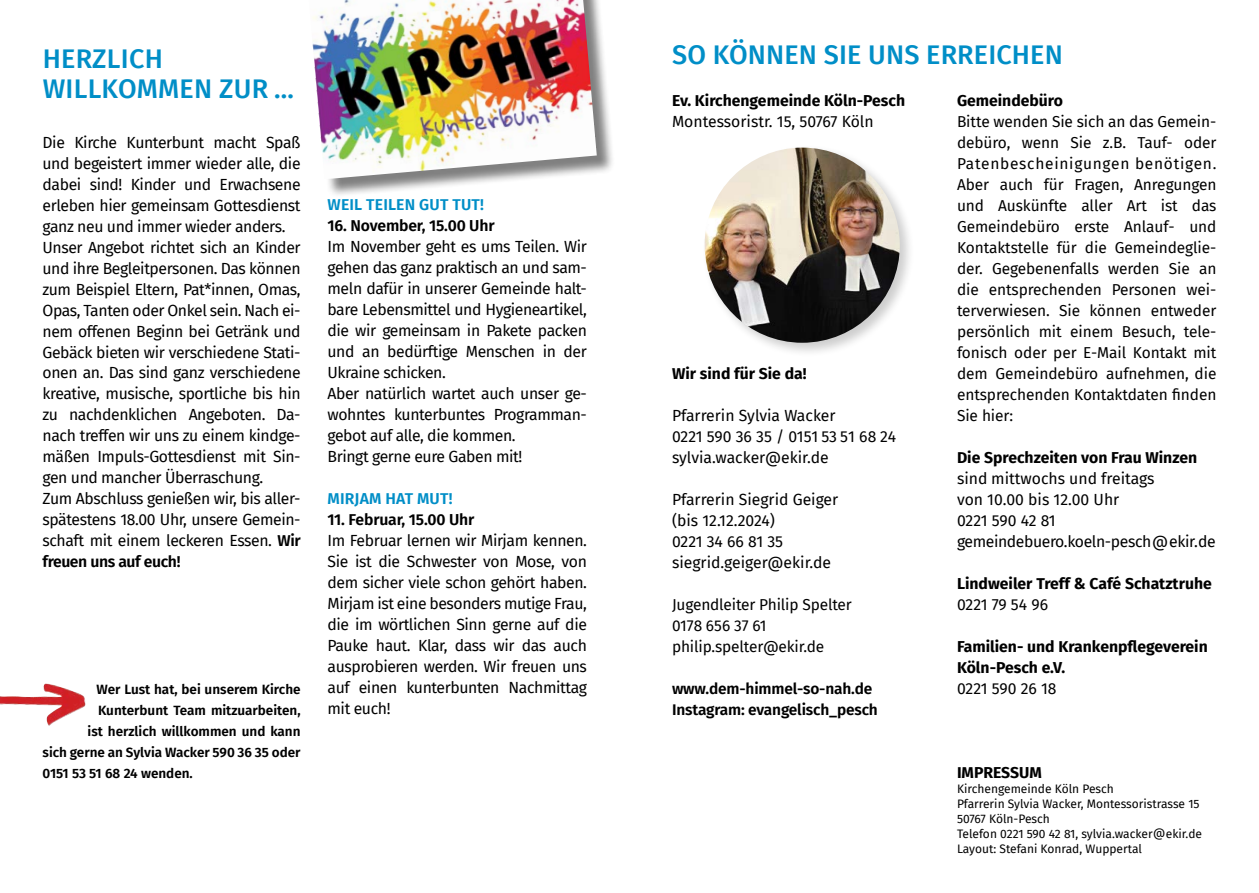
<style>
.page{position:relative;width:1259px;height:893px;background:#fff}
.page>*{position:absolute;margin:0;border:0;box-sizing:border-box;transform-origin:0 0}
.t1{font:500 27px/30px "Fira Sans";letter-spacing:.005em;color:#008ec7}
.t2{font:15.75px/21px "Fira Sans";letter-spacing:-.025em;color:#000}
.t3{font:15.75px/21px "Fira Sans";color:#000}
.t4{font:700 15.75px/21px "Fira Sans";color:#000}
.t5{font:600 15.75px "Fira Sans";letter-spacing:-.01em;color:#000}
.t6{font:600 15.75px "Fira Sans";letter-spacing:.01em;color:#008ec7}
.t7{font:15.75px "Fira Sans";letter-spacing:-.005em;color:#000}
.t8{font:15.45px/21px "Fira Sans";letter-spacing:-.01em;color:#000}
.t9{font:600 15.45px/21px "Fira Sans";letter-spacing:-.01em;color:#000}
.t10{font:600 13.5px "Fira Sans";color:#000}
.t11{font:12px/15px "Fira Sans";color:#000}
.s1{font-weight:600}
</style>
<div class="page">
<div style="left:310px;top:0;width:305px;height:198px;background:#000;opacity:.5"></div>
<img style="left:310px;top:0;width:287px;height:179px">
<img style="left:0;top:683px;width:86px;height:43px">
<div style="left:701px;top:144px;width:214px;height:214px;background:#000;opacity:.2"></div>
<img style="left:704px;top:148px;width:196px;height:195px;border-radius:98px">
<h1 class="t1" style="left:43px;top:42px;width:253px">H ERZLICH<br>WILLKOMMEN ZUR …</h1>
<p class="t2" style="left:43px;top:131px;width:260px">Die Kirche Kunterbunt macht Spaß und begeistert immer wieder alle, die dabei sind! Kinder und Erwachsene erleben hier gemeinsam Gottesdienst ganz neu und immer wieder anders.<br>Unser Angebot richtet sich an Kinder und ihre Begleitpersonen. Das können zum Beispiel Eltern, Pat*innen, Omas, Opas, Tanten oder Onkel sein. Nach ei&shy;nem offenen Beginn bei Getränk und Gebäck bieten wir verschiedene Stati&shy;onen an. Das sind ganz verschiedene kreative, musische, sportliche bis hin zu nachdenklichen Angeboten. Da&shy;nach treffen wir uns zu einem kindge&shy;mäßen Impuls-Gottesdienst mit Sin&shy;gen und mancher Überraschung.<br>Zum Abschluss genießen wir, bis aller&shy;spätestens 18.00 Uhr, unsere Gemein&shy;schaft mit einem leckeren Essen. <span class="s1">Wir freuen uns auf euch!</span></p>
<p class="t10" style="left:97px;top:678px;width:206px">Wer Lust hat, bei unserem Kirche</p>
<p class="t10" style="left:98px;top:699px;width:204px">Kunterbunt Team mitzuarbeiten,</p>
<p class="t10" style="left:88px;top:720px;width:215px">ist herzlich willkommen und kann</p>
<p class="t10" style="left:43px;top:741px;width:259px">sich gerne an Sylvia Wacker 590 36 35 oder</p>
<p class="t10" style="left:43px;top:762px;width:152px">0151 53 51 68 24 wenden.</p>
<p class="t6" style="left:327px;top:192px;width:48px">Weil teilen</p>
<p class="t6" style="left:419px;top:192px;width:11px">gut</p>
<p class="t6" style="left:452px;top:192px;width:33px">tut !</p>
<p class="t5" style="left:327px;top:213px;width:169px">16. November, 15.00 Uhr</p>
<p class="t2" style="left:327px;top:236px;width:261px">Im November geht es ums Teilen. Wir gehen das ganz praktisch an und sam&shy;meln dafür in unserer Gemeinde halt&shy;bare Lebensmittel und Hygieneartikel, die wir gemeinsam in Pakete packen und an bedürftige Menschen in der<br>Ukraine schicken.<br>Aber natürlich wartet auch unser ge&shy;wohntes kunterbuntes Programman&shy;gebot auf alle, die kommen.<br>Bringt gerne eure Gaben mit!</p>
<p class="t6" style="left:327px;top:486px;width:37px">Mirjam</p>
<p class="t6" style="left:385px;top:486px;width:10px">hat</p>
<p class="t6" style="left:417px;top:486px;width:37px">Mut!</p>
<p class="t5" style="left:327px;top:507px;width:148px">11. Februar, 15.00 Uhr</p>
<p class="t2" style="left:327px;top:530px;width:261px;text-align:justify">Im Februar lernen wir Mirjam kennen.<br>Sie ist die Schwester von Mose, von dem sicher viele schon gehört haben.<br>Mirjam ist eine besonders mutige Frau, die im wörtlichen Sinn gerne auf die Pauke haut. Klar, dass wir das auch ausprobieren werden. Wir freuen uns auf einen kunterbunten Nachmittag mit euch!</p>
<h1 class="t1" style="left:672px;top:38px;width:392px">SO KÖNNEN SIE UNS ERREICHEN</h1>
<p class="t4" style="left:672px;top:88px;width:235px">Ev. Kirchengemeinde Köln-Pesch</p>
<p class="t3" style="left:672px;top:110px;width:203px">Montessoristr. 15, 50767 Köln</p>
<p class="t4" style="left:957px;top:88px;width:107px">Gemeindebüro</p>
<p class="t8" style="left:957px;top:110px;width:261px;text-align:justify">Bitte wenden Sie sich an das Gemein&shy;debüro, wenn Sie z.B. Tauf- oder Patenbescheinigungen benötigen.<br>Aber auch für Fragen, Anregungen und Auskünfte aller Art ist das Gemeindebüro erste Anlauf- und Kontaktstelle für die Gemeindeglie&shy;der. Gegebenenfalls werden Sie an die entsprechenden Personen wei&shy;terverwiesen. Sie können entweder persönlich mit einem Besuch, tele&shy;fonisch oder per E-Mail Kontakt mit dem Gemeindebüro aufnehmen, die entsprechenden Kontaktdaten finden Sie hier:</p>
<p class="t4" style="left:957px;top:445px;width:242px">Die Sprechzeiten von Frau Winzen</p>
<p class="t2" style="left:957px;top:467px;width:260px">sind mittwochs und freitags<br>von 10.00 bis 12.00 Uhr<br>0221 590 42 81 gemeindebuero.koeln-pesch@ekir.de</p>
<p class="t4" style="left:957px;top:571px;width:256px">Lindweiler Treff &amp; Café Schatztruhe</p>
<p class="t7" style="left:957px;top:592px;width:93px">0221 79 54 96</p>
<p class="t4" style="left:957px;top:634px;width:252px">Familien- und Krankenpflegeverein<br>Köln-Pesch e.V.</p>
<p class="t3" style="left:957px;top:677px;width:101px">0221 590 26 18</p>
<p class="t4" style="left:672px;top:361px;width:136px">Wir sind für Sie da!</p>
<p class="t3" style="left:672px;top:404px;width:226px">Pfarrerin Sylvia Wacker<br>0221 590 36 35 / 0151 53 51 68 24 sylvia.wacker@ekir.de</p>
<p class="t3" style="left:672px;top:488px;width:168px">Pfarrerin Siegrid Geiger (bis 12.12.2024)<br>0221 34 66 81 35 siegrid.geiger@ekir.de</p>
<p class="t8" style="left:672px;top:593px;width:181px">Jugendleiter Philip Spelter<br>0178 656 37 61 philip.spelter@ekir.de</p>
<p class="t9" style="left:672px;top:677px;width:207px">www.dem-himmel-so-nah.de<br>Instagram: evangelisch_pesch</p>
<p class="t4" style="left:957px;top:760px;width:11px">IMPRESSUM</p>
<p class="t11" style="left:957px;top:781px;width:246px">Kirchengemeinde Köln Pesch<br>Pfarrerin Sylvia Wacker, Montessoristrasse 15<br>50767 Köln-Pesch<br>Telefon 0221 590 42 81, sylvia.wacker@ekir.de Layout: Stefani Konrad, Wuppertal</p>
</div>
